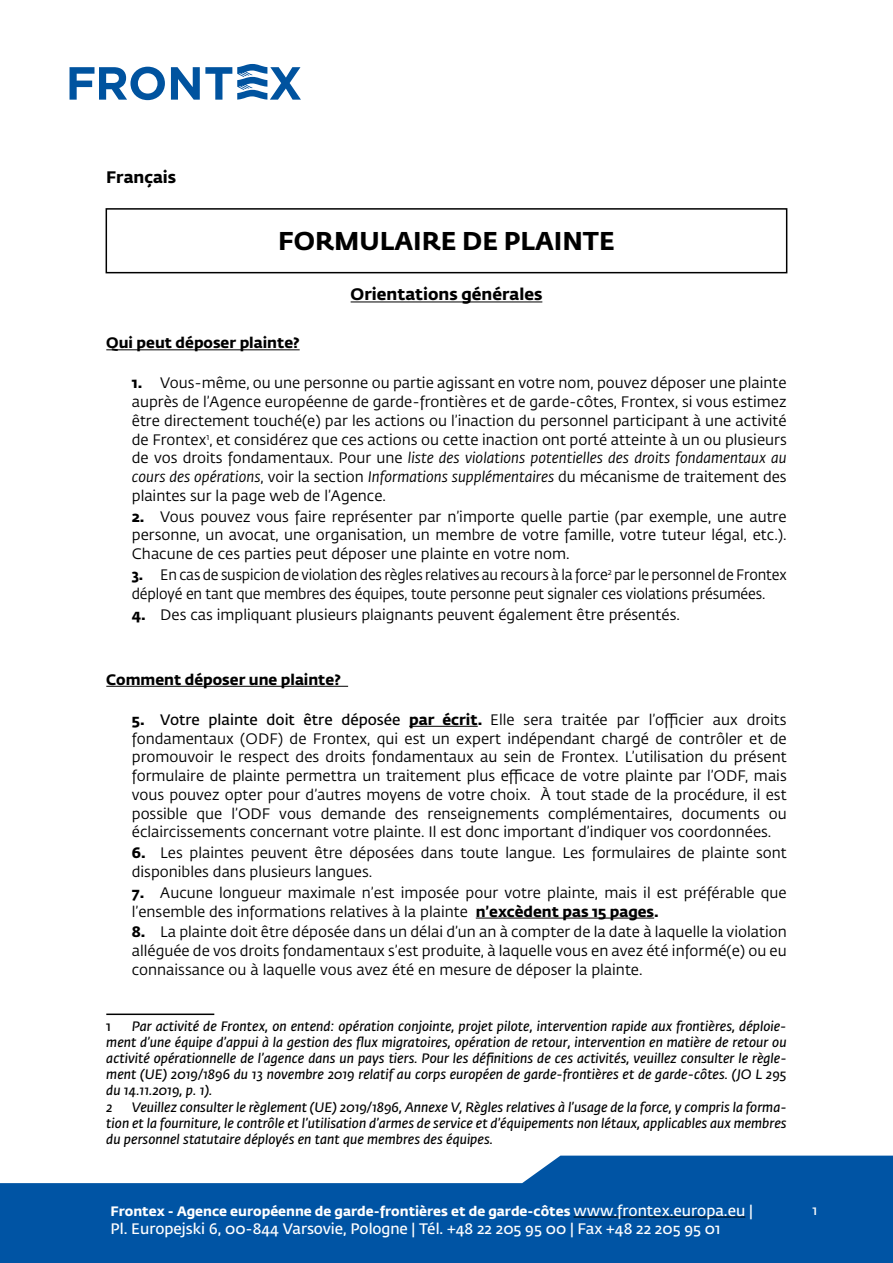
<style>
.page{position:relative;width:893px;height:1263px;background:#fff}
.page>*{position:absolute;margin:0;border:0;box-sizing:border-box;transform-origin:0 0}
.t1{font:700 25.5px "Fedra Sans Pro";color:#000}
.t2{font:700 16.5px "Fedra Sans Pro";color:#000}
.t3{font:15px/18.8px "Fedra Sans Pro";color:#000;text-align:justify}
.t4{font:15px/18.8px "Fedra Sans Pro";color:#000;scale:.95 1}
.t5{font:600 15px "Fedra Sans Pro";color:#fff}
.t6{font:700 15px "Fedra Sans Pro";color:#000}
.t7{font:italic 600 13.5px/16.2px "Fedra Sans Pro";color:#000}
.t8{font:700 13.5px "Fedra Sans Pro";color:#fff}
.t9{font:600 13.5px "Fedra Sans Pro";color:#fff}
.t10{font:600 13.5px "Fedra Sans Pro";color:#000}
.s1{font-weight:700}
.s2{font-style:italic}
.s3{font-weight:600}
.s4{font-weight:600;font-size:15px}
</style>
<div class="page">
<svg style="left:0;top:1155px;width:893px;height:108px;fill:#0054a4"></svg>
<hr style="left:574px;top:1216px;width:171px;height:1px;background:#000">
<svg style="left:70px;top:64px;width:231px;height:36px"></svg>
<div style="left:106px;top:208px;width:681px;height:65px;border:2px solid #000"></div>
<hr style="left:351px;top:302px;width:191px;height:1px;background:#000">
<hr style="left:106px;top:349px;width:194px;height:1px;background:#000">
<hr style="left:106px;top:686px;width:242px;height:1px;background:#000">
<hr style="left:409px;top:726px;width:69px;height:1px;background:#000">
<hr style="left:476px;top:918px;width:178px;height:1px;background:#000">
<hr style="left:106px;top:1013px;width:108px;height:2px;background:#000">
<p class="t2" style="left:106px;top:164px;width:71px">Français</p>
<h1 class="t1" style="left:278px;top:221px;width:338px">FORMULAIRE DE PLAINTE</h1>
<p class="t2" style="left:351px;top:281px;width:193px">Orientations générales</p>
<p class="t6" style="left:106px;top:331px;width:195px">Qui peut déposer plainte?</p>
<p class="t3" style="left:132px;top:373px;width:656px"><span class="s1">1.</span> Vous-même, ou une personne ou partie agissant en votre nom, pouvez déposer une plainte auprès de l’Agence européenne de garde-frontières et de garde-côtes, Frontex, si vous estimez être directement touché(e) par les actions ou l’inaction du personnel participant à une activité de Frontex<sup>1</sup>, et considérez que ces actions ou cette inaction ont porté atteinte à un ou plusieurs de vos droits fondamentaux. Pour une <span class="s2">liste des violations potentielles des droits fondamentaux au cours des opérations</span>, voir la section <span class="s2">Informations supplémentaires</span> du mécanisme de traitement des plaintes sur la page web de l’Agence.</p>
<p class="t3" style="left:132px;top:507px;width:656px"><span class="s1">2.</span> Vous pouvez vous faire représenter par n’importe quelle partie (par exemple, une autre personne, un avocat, une organisation, un membre de votre famille, votre tuteur légal, etc.).<br>Chacune de ces parties peut déposer une plainte en votre nom.</p>
<p class="t4" style="left:132px;top:565px;width:691px"><span class="s1">3.</span> En cas de suspicion de violation des règles relatives au recours à la force<sup>2</sup> par le personnel de Frontex déployé en tant que membres des équipes, toute personne peut signaler ces violations présumées.</p>
<p class="t3" style="left:132px;top:605px;width:550px"><span class="s1">4.</span> Des cas impliquant plusieurs plaignants peuvent également être présentés.</p>
<p class="t6" style="left:106px;top:667px;width:236px">Comment déposer une plainte?</p>
<p class="t3" style="left:132px;top:710px;width:656px"><span class="s1">5.</span> <span class="s3">Votre plainte doit être déposée</span> <span class="s1">par écrit.</span> Elle sera traitée par l’officier aux droits fondamentaux (ODF) de Frontex, qui est un expert indépendant chargé de contrôler et de promouvoir le respect des droits fondamentaux au sein de Frontex. L’utilisation du présent formulaire de plainte permettra un traitement plus efficace de votre plainte par l’ODF, mais vous pouvez opter pour d’autres moyens de votre choix. À tout stade de la procédure, il est possible que l’ODF vous demande des renseignements complémentaires, documents ou éclaircissements concernant votre plainte. Il est donc important d’indiquer vos coordonnées.</p>
<p class="t3" style="left:132px;top:843px;width:656px"><span class="s1">6.</span> Les plaintes peuvent être déposées dans toute langue. Les formulaires de plainte sont disponibles dans plusieurs langues.</p>
<p class="t3" style="left:132px;top:883px;width:656px"><span class="s1">7.</span> Aucune longueur maximale n’est imposée pour votre plainte, mais il est préférable que l’ensemble des informations relatives à la plainte <span class="s1">n’excèdent pas 15 pages.</span></p>
<p class="t3" style="left:132px;top:922px;width:656px"><span class="s1">8.</span> La plainte doit être déposée dans un délai d’un an à compter de la date à laquelle la violation alléguée de vos droits fondamentaux s’est produite, à laquelle vous en avez été informé(e) ou eu connaissance ou à laquelle vous avez été en mesure de déposer la plainte.</p>
<p class="t7" style="left:106px;top:1017px;width:682px;text-indent:26px">Par activité de Frontex, on entend: opération conjointe, projet pilote, intervention rapide aux frontières, déploie&shy;ment d’une équipe d’appui à la gestion des flux migratoires, opération de retour, intervention en matière de retour ou activité opérationnelle de l’agence dans un pays tiers. Pour les définitions de ces activités, veuillez consulter le règle&shy;ment (UE) 2019/1896 du 13 novembre 2019 relatif au corps européen de garde-frontières et de garde-côtes. (JO L 295 du 14.11.2019, p. 1).<br>2</p>
<p class="t10" style="left:106px;top:1016px;width:6px">1</p>
<p class="t7" style="left:106px;top:1098px;width:682px;text-align:justify;text-indent:26px">Veuillez consulter le règlement (UE) 2019/1896, Annexe V, Règles relatives à l’usage de la force, y compris la forma&shy;tion et la fourniture, le contrôle et l’utilisation d’armes de service et d’équipements non létaux, applicables aux membres du personnel statutaire déployés en tant que membres des équipes.</p>
<p class="t8" style="left:111px;top:1200px;width:644px">Frontex - Agence européenne de garde-frontières et de garde-côtes <span class="s4">www.frontex.europa.eu |</span></p>
<p class="t5" style="left:111px;top:1217px;width:611px">Pl. Europejski 6, 00-844 Varsovie, Pologne | Tél. +48 22 205 95 00 | Fax +48 22 205 95 01</p>
<p class="t9" style="left:813px;top:1200px;width:6px">1</p>
</div>
